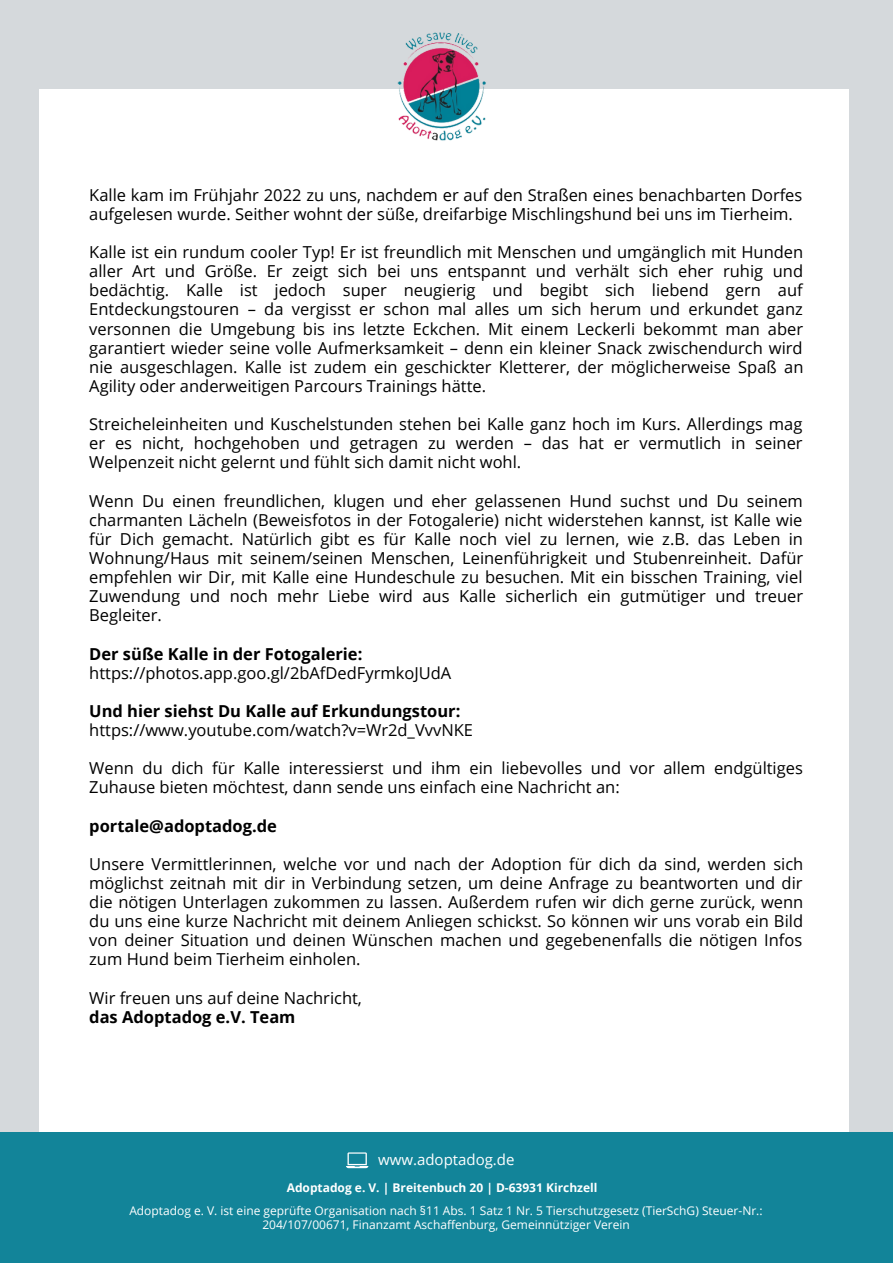
<style>
.page{position:relative;width:893px;height:1264px;background:#fff}
.page>*{position:absolute;margin:0;border:0;box-sizing:border-box;transform-origin:0 0}
.t1{font:16.5px/19px "Open Sans";color:#000;text-align:justify}
.t2{font:700 16.5px "Open Sans";color:#000}
.t3{font:15px "Open Sans";color:#fff}
.t4{font:12px/14px "Open Sans";color:#fff;text-align:center}
.t5{font:700 12px "Open Sans";color:#fff}
</style>
<div class="page">
<div style="left:0;top:0;width:892px;height:1262px;background:#d5d9dc"></div>
<div style="left:39px;top:89px;width:809px;height:1173px;background:#fff"></div>
<img style="left:397px;top:32px;width:89px;height:109px">
<div style="left:0;top:1131px;width:892px;height:131px;background:#128499"></div>
<svg style="left:346px;top:1152px;width:22px;height:16px"></svg>
<p class="t1" style="left:89px;top:185px;width:714px">Kalle kam im Frühjahr 2022 zu uns, nachdem er auf den Straßen eines benachbarten Dorfes aufgelesen wurde. Seither wohnt der süße, dreifarbige Mischlingshund bei uns im Tierheim.</p>
<p class="t1" style="left:89px;top:242px;width:715px">Kalle ist ein rundum cooler Typ! Er ist freundlich mit Menschen und umgänglich mit Hunden aller Art und Größe. Er zeigt sich bei uns entspannt und verhält sich eher ruhig und bedächtig. Kalle ist jedoch super neugierig und begibt sich liebend gern auf Entdeckungstouren – da vergisst er schon mal alles um sich herum und erkundet ganz versonnen die Umgebung bis ins letzte Eckchen. Mit einem Leckerli bekommt man aber garantiert wieder seine volle Aufmerksamkeit – denn ein kleiner Snack zwischendurch wird nie ausgeschlagen. Kalle ist zudem ein geschickter Kletterer, der möglicherweise Spaß an Agility oder anderweitigen Parcours Trainings hätte.</p>
<p class="t1" style="left:89px;top:414px;width:714px">Streicheleinheiten und Kuschelstunden stehen bei Kalle ganz hoch im Kurs. Allerdings mag er es nicht, hochgehoben und getragen zu werden – das hat er vermutlich in seiner Welpenzeit nicht gelernt und fühlt sich damit nicht wohl.</p>
<p class="t1" style="left:89px;top:490px;width:715px">Wenn Du einen freundlichen, klugen und eher gelassenen Hund suchst und Du seinem charmanten Lächeln (Beweisfotos in der Fotogalerie) nicht widerstehen kannst, ist Kalle wie für Dich gemacht. Natürlich gibt es für Kalle noch viel zu lernen, wie z.B. das Leben in Wohnung/Haus mit seinem/seinen Menschen, Leinenführigkeit und Stubenreinheit. Dafür empfehlen wir Dir, mit Kalle eine Hundeschule zu besuchen. Mit ein bisschen Training, viel Zuwendung und noch mehr Liebe wird aus Kalle sicherlich ein gutmütiger und treuer Begleiter.</p>
<p class="t2" style="left:89px;top:642px;width:274px">Der süße Kalle in der Fotogalerie:</p>
<p class="t1" style="left:89px;top:662px;width:363px">https://photos.app.goo.gl/2bAfDedFyrmkoJUdA</p>
<p class="t2" style="left:89px;top:699px;width:372px">Und hier siehst Du Kalle auf Erkundungstour:</p>
<p class="t1" style="left:89px;top:720px;width:385px">https://www.youtube.com/watch?v=Wr2d_VvvNKE</p>
<p class="t1" style="left:89px;top:758px;width:715px">Wenn du dich für Kalle interessierst und ihm ein liebevolles und vor allem endgültiges<br>Zuhause bieten möchtest, dann sende uns einfach eine Nachricht an:</p>
<p class="t2" style="left:89px;top:814px;width:189px">portale@adoptadog.de</p>
<p class="t1" style="left:89px;top:853px;width:715px">Unsere Vermittlerinnen, welche vor und nach der Adoption für dich da sind, werden sich möglichst zeitnah mit dir in Verbindung setzen, um deine Anfrage zu beantworten und dir die nötigen Unterlagen zukommen zu lassen. Außerdem rufen wir dich gerne zurück, wenn du uns eine kurze Nachricht mit deinem Anliegen schickst. So können wir uns vorab ein Bild von deiner Situation und deinen Wünschen machen und gegebenenfalls die nötigen Infos zum Hund beim Tierheim einholen.</p>
<p class="t1" style="left:89px;top:987px;width:274px">Wir freuen uns auf deine Nachricht,</p>
<p class="t2" style="left:89px;top:1005px;width:208px">das Adoptadog e.V. Team</p>
<p class="t3" style="left:378px;top:1149px;width:138px">www.adoptadog.de</p>
<p class="t5" style="left:287px;top:1179px;width:312px">Adoptadog e. V. | Breitenbuch 20 | D-63931 Kirchzell</p>
<p class="t4" style="left:129px;top:1202px;width:634px">Adoptadog e. V. ist eine geprüfte Organisation nach §11 Abs. 1 Satz 1 Nr. 5 Tierschutzgesetz (TierSchG) Steuer-Nr.:<br>204/107/00671, Finanzamt Aschaffenburg, Gemeinnütziger Verein</p>
</div>
